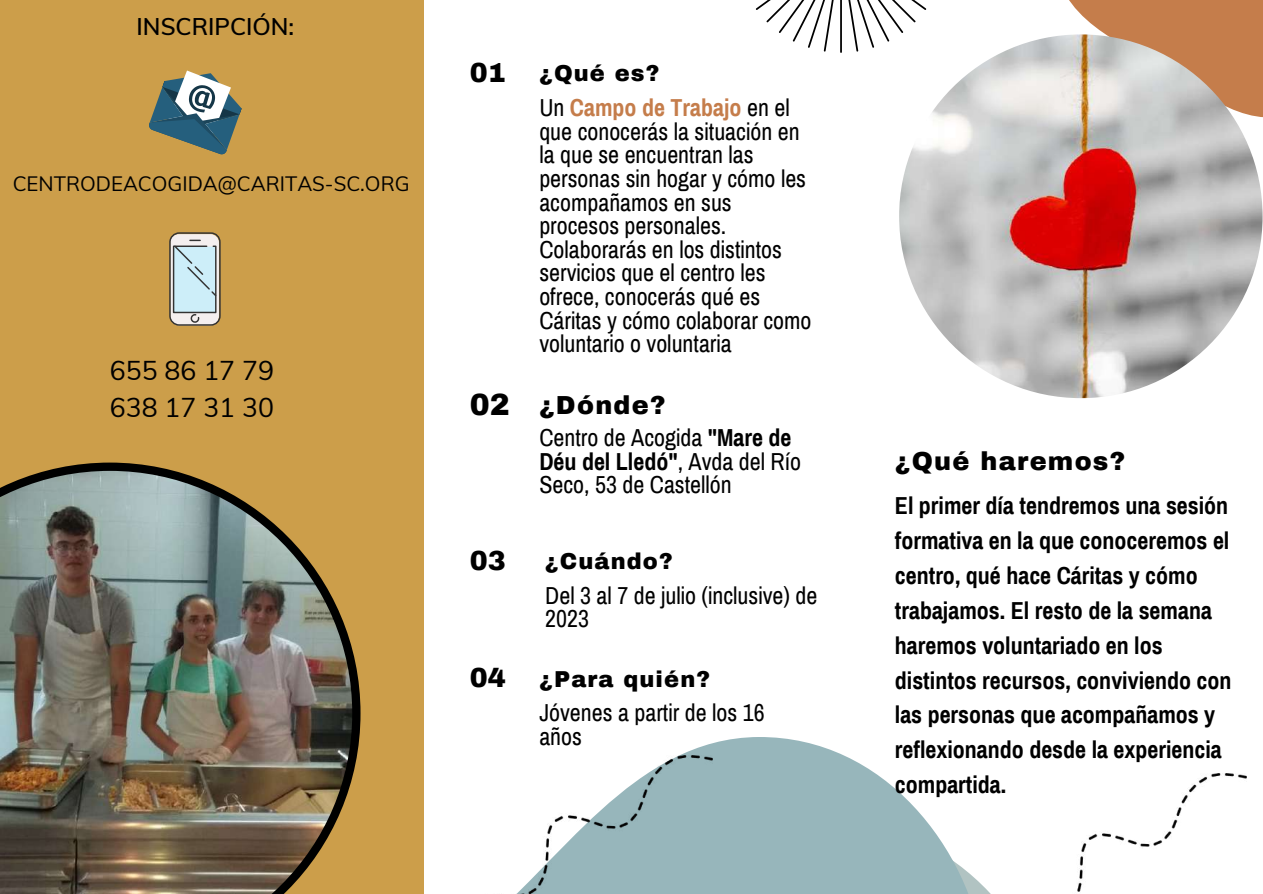
<style>
.page{position:relative;width:1263px;height:894px;background:#fff}
.page>*{position:absolute;margin:0;border:0;box-sizing:border-box;transform-origin:0 0}
.t1{font:900 30px "Archivo";color:#000}
.t2{font:900 27px "Archivo";color:#000}
.t3{font:26.55px/37px "Muli";color:#000}
.t4{font:900 25.5px "Archivo";letter-spacing:.05em;color:#000}
.t5{font:24px/23.5px "Archivo Narrow";color:#000}
.t6{font:700 24px/34.8px "Archivo Narrow";color:#000}
.t7{font:600 23.55px "Muli";color:#000}
.t8{font:900 22.5px "Archivo";letter-spacing:.05em;color:#000}
.t9{font:20.4px "Muli";color:#000}
.s1{font-weight:700;color:#c57d4b}
.s2{font-weight:700}
</style>
<div class="page">
<svg style="left:360px;top:610px;width:598px;height:283px"></svg>
<div style="left:0;top:0;width:423px;height:892px;background:#cc9e4a"></div>
<svg style="left:49px;top:462px;width:311px;height:431px"></svg>
<img style="left:0;top:470px;width:352px;height:423px">
<svg style="left:1069px;top:0;width:194px;height:155px;background:#cb8a5e"></svg>
<svg style="left:756px;top:0;width:171px;height:53px"></svg>
<img style="left:423px;top:755px;width:289px;height:138px">
<div style="left:169px;top:232px;width:52px;height:93px;border:1px solid #333;border-radius:9px"></div>
<svg style="left:170px;top:234px;width:49px;height:91px;background:#c3d4d9"></svg>
<img style="left:958px;top:773px;width:289px;height:120px">
<img style="left:899px;top:34px;width:363px;height:364px;border-radius:50%">
<svg style="left:149px;top:70px;width:93px;height:85px"></svg>
<p class="t7" style="left:137px;top:11px;width:159px">INSCRIPCIÓN:</p>
<p class="t9" style="left:13px;top:170px;width:398px">CENTRODEACOGIDA@CARITAS-SC.ORG</p>
<p class="t3" style="left:110px;top:351px;width:166px">655 86 17 79<br>638 17 31 30</p>
<p class="t2" style="left:470px;top:58px;width:38px">01</p>
<p class="t8" style="left:539px;top:61px;width:122px">¿Qué es?</p>
<p class="t5" style="left:539px;top:96px;width:274px">Un <span class="s1">Campo de Trabajo</span> en el que conocerás la situación en la que se encuentran las personas sin hogar y cómo les acompañamos en sus procesos personales.<br>Colaborarás en los distintos servicios que el centro les ofrece, conocerás qué es<br>Cáritas y cómo colaborar como voluntario o voluntaria</p>
<p class="t1" style="left:470px;top:388px;width:41px">02</p>
<p class="t4" style="left:539px;top:391px;width:128px">¿Dónde?</p>
<p class="t5" style="left:539px;top:426px;width:263px">Centro de Acogida <span class="s2">"Mare de<br>Déu del Lledó"</span>, Avda del Río<br>Seco, 53 de Castellón</p>
<p class="t2" style="left:470px;top:545px;width:38px">03</p>
<p class="t8" style="left:545px;top:549px;width:129px">¿Cuándo?</p>
<p class="t5" style="left:545px;top:583px;width:274px">Del 3 al 7 de julio (inclusive) de<br>2023</p>
<p class="t2" style="left:470px;top:663px;width:38px">04</p>
<p class="t8" style="left:539px;top:666px;width:173px">¿Para quién?</p>
<p class="t5" style="left:539px;top:701px;width:227px">Jóvenes a partir de los 16 años</p>
<p class="t4" style="left:895px;top:447px;width:232px">¿Qué haremos?</p>
<p class="t6" style="left:895px;top:488px;width:338px">El primer día tendremos una sesión formativa en la que conoceremos el centro, qué hace Cáritas y cómo trabajamos. El resto de la semana haremos voluntariado en los distintos recursos, conviviendo con las personas que acompañamos y reflexionando desde la experiencia compartida.</p>
</div>
